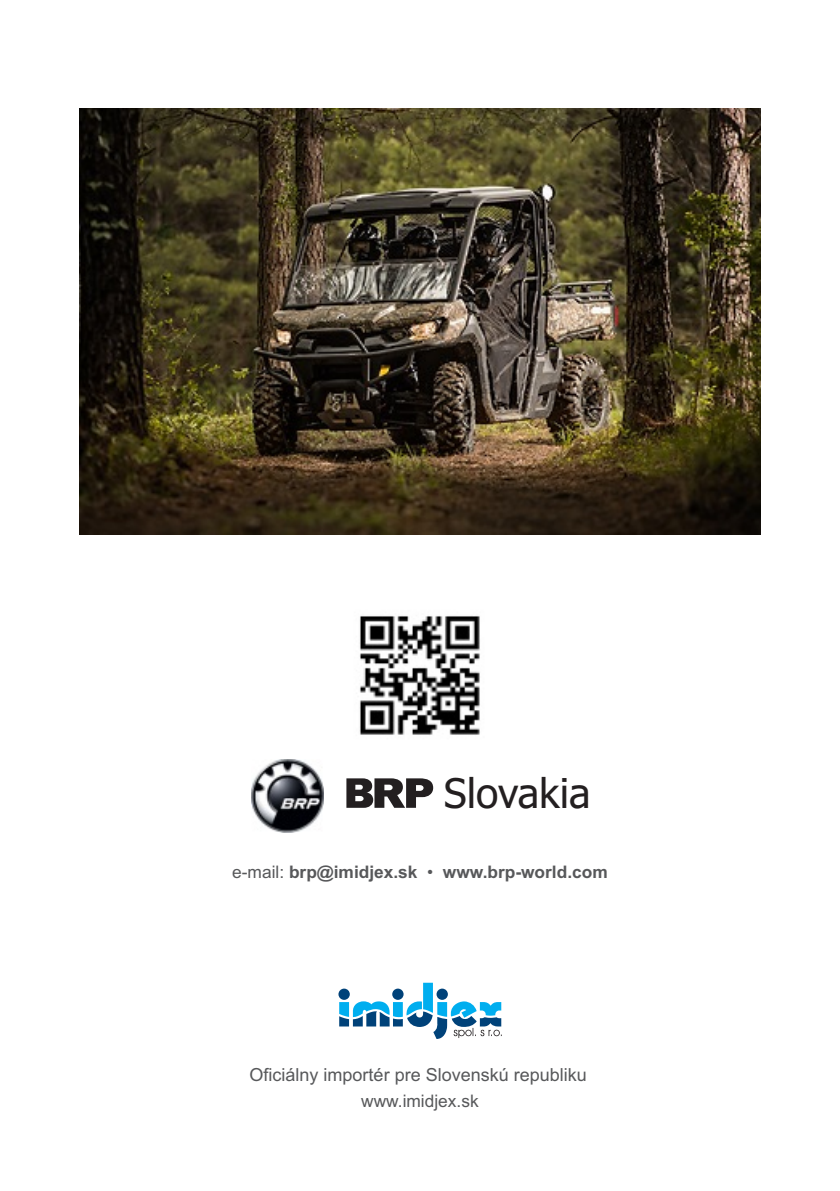
<style>
.page{position:relative;width:840px;height:1191px;background:#fff}
.page>*{position:absolute;margin:0;border:0;box-sizing:border-box;transform-origin:0 0}
.t1{font:41px "Tahoma";color:#231f20}
.t2{font:18px "Arial";color:#57585a}
.t3{font:700 17.4px "Arial";color:#57585a}
.t4{font:17.4px "Arial";color:#57585a}
.s1{font-weight:400}
</style>
<div class="page">
<svg style="left:339px;top:982px;width:162px;height:57px"></svg>
<div style="left:392px;top:988px;width:11px;height:11px;background:#004279;border-radius:50%"></div>
<div style="left:436px;top:988px;width:11px;height:11px;background:#004279;border-radius:50%"></div>
<div style="left:338px;top:988px;width:11px;height:11px;background:#004279;border-radius:50%"></div>
<img style="left:359px;top:615px;width:121px;height:120px">
<img style="left:79px;top:108px;width:680px;height:426px">
<img style="left:252px;top:760px;width:71px;height:72px">
<svg style="left:346px;top:778px;width:87px;height:30px"></svg>
<h1 class="t1" style="left:443px;top:776px;width:148px">Slovakia</h1>
<p class="t3" style="left:232px;top:865px;width:377px"><span class="s1">e-mail:</span> brp@imidjex.sk <span class="s1">•</span> www.brp-world.com</p>
<p class="t2" style="left:249px;top:1068px;width:339px">Oficiálny importér pre Slovenskú republiku</p>
<p class="t4" style="left:361px;top:1094px;width:119px">www.imidjex.sk</p>
</div>
